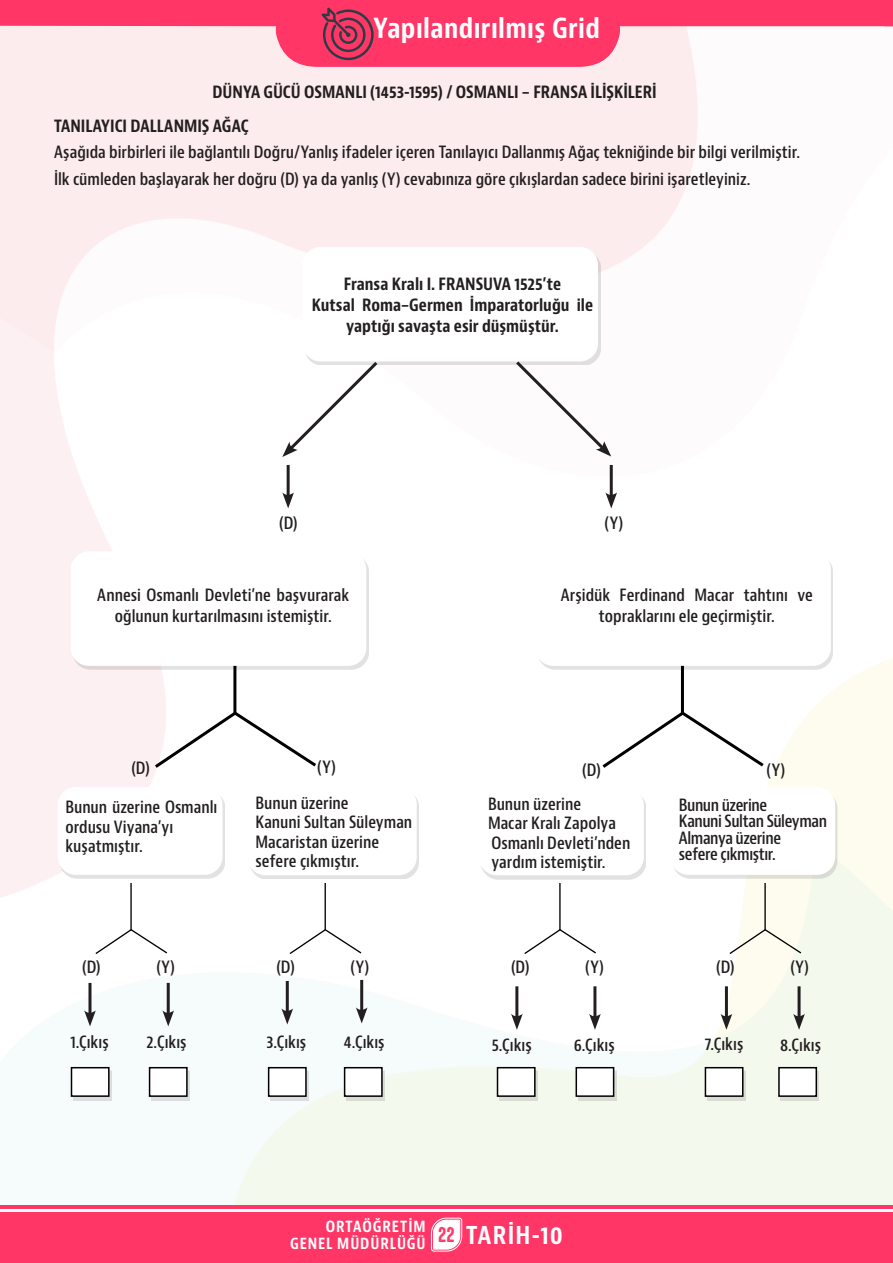
<style>
.page{position:relative;width:893px;height:1263px;background:#fff}
.page>*{position:absolute;margin:0;border:0;box-sizing:border-box;transform-origin:0 0}
.etkinlikadı{font:700 condensed 27px "Bernino Sans";letter-spacing:.015em;color:#fff}
.t1{font:700 condensed 24px "Bernino Sans";letter-spacing:.05em;color:#fff}
.body_copy{font:600 condensed 16.5px/21px "Bernino Sans";color:#231f20;text-align:center}
.body_copy-2{font:700 condensed 16.5px/21px "Bernino Sans";color:#231f20;text-align:center}
.ÇS_PARAGRAF{font:600 condensed 16.5px "Bernino Sans";color:#231f20}
.body_copy-3{font:600 condensed 16.5px "Bernino Sans";letter-spacing:-.025em;color:#231f20}
.t2{font:700 condensed 15px/17.2px "Bernino Sans";letter-spacing:.06em;color:#fff;text-align:right}
.s1{font-family:"High Voltage Rough";font-weight:400;font-stretch:normal;font-size:19.5px;color:#ff3666}
</style>
<div class="page">
<div style="left:0;top:67px;width:608px;height:7px;background:#fdecee"></div>
<hr style="left:0;top:1205px;width:893px;height:4px;background:#ff3666">
<div style="left:0;top:1212px;width:893px;height:51px;background:#ff3666"></div>
<svg style="left:0;top:0;width:893px;height:67px;background:#fe819f"></svg>
<svg style="left:430px;top:1217px;width:33px;height:35px"></svg>
<div style="left:305px;top:251px;width:295px;height:114px;background:#231f20;opacity:.13"></div>
<div style="left:302px;top:247px;width:296px;height:114px;background:#fff;border-radius:18px"></div>
<div style="left:73px;top:555px;width:296px;height:115px;background:#231f20;opacity:.13"></div>
<div style="left:71px;top:551px;width:295px;height:115px;background:#fff;border-radius:18px"></div>
<div style="left:537px;top:555px;width:296px;height:115px;background:#231f20;opacity:.13"></div>
<div style="left:535px;top:551px;width:296px;height:115px;background:#fff;border-radius:18px"></div>
<div style="left:60px;top:790px;width:165px;height:88px;background:#231f20;opacity:.13"></div>
<div style="left:58px;top:787px;width:165px;height:88px;background:#fff;border-radius:18px"></div>
<div style="left:250px;top:789px;width:169px;height:90px;background:#231f20;opacity:.13"></div>
<div style="left:248px;top:786px;width:169px;height:89px;background:#fff;border-radius:18px"></div>
<div style="left:481px;top:791px;width:165px;height:88px;background:#231f20;opacity:.13"></div>
<div style="left:479px;top:787px;width:165px;height:88px;background:#fff;border-radius:18px"></div>
<div style="left:673px;top:790px;width:164px;height:88px;background:#231f20;opacity:.13"></div>
<div style="left:670px;top:787px;width:165px;height:88px;background:#fff;border-radius:18px"></div>
<svg style="left:282px;top:359px;width:99px;height:98px"></svg>
<svg style="left:513px;top:358px;width:98px;height:99px"></svg>
<hr style="left:287px;top:465px;width:3px;height:33px;background:#231f20">
<svg style="left:282px;top:492px;width:12px;height:16px"></svg>
<hr style="left:610px;top:465px;width:3px;height:33px;background:#231f20">
<svg style="left:605px;top:492px;width:12px;height:16px"></svg>
<hr style="left:233px;top:666px;width:3px;height:48px;background:#000">
<svg style="left:152px;top:709px;width:164px;height:62px"></svg>
<hr style="left:681px;top:666px;width:3px;height:48px;background:#000">
<svg style="left:602px;top:709px;width:162px;height:59px"></svg>
<hr style="left:130px;top:883px;width:2px;height:47px;background:#000">
<svg style="left:95px;top:928px;width:73px;height:26px"></svg>
<hr style="left:325px;top:883px;width:1px;height:47px;background:#000">
<svg style="left:289px;top:928px;width:73px;height:26px"></svg>
<hr style="left:559px;top:883px;width:2px;height:47px;background:#000">
<svg style="left:524px;top:928px;width:72px;height:26px"></svg>
<hr style="left:764px;top:883px;width:2px;height:47px;background:#000">
<svg style="left:729px;top:928px;width:74px;height:27px;background:#eeede2"></svg>
<hr style="left:88px;top:983px;width:3px;height:33px;background:#231f20">
<svg style="left:84px;top:1010px;width:12px;height:16px"></svg>
<hr style="left:167px;top:983px;width:3px;height:33px;background:#231f20">
<svg style="left:162px;top:1010px;width:12px;height:16px"></svg>
<hr style="left:286px;top:981px;width:3px;height:33px;background:#231f20">
<svg style="left:281px;top:1008px;width:12px;height:16px"></svg>
<hr style="left:515px;top:986px;width:3px;height:33px;background:#231f20">
<svg style="left:511px;top:1014px;width:12px;height:16px"></svg>
<hr style="left:725px;top:986px;width:3px;height:33px;background:#231f20">
<svg style="left:721px;top:1014px;width:11px;height:16px"></svg>
<hr style="left:360px;top:980px;width:3px;height:33px;background:#231f20">
<svg style="left:356px;top:1007px;width:12px;height:16px"></svg>
<hr style="left:593px;top:986px;width:3px;height:33px;background:#231f20">
<svg style="left:589px;top:1014px;width:12px;height:16px"></svg>
<hr style="left:798px;top:986px;width:3px;height:33px;background:#231f20">
<svg style="left:793px;top:1014px;width:12px;height:16px"></svg>
<div style="left:73px;top:1070px;width:39px;height:30px;background:#dadede"></div>
<div style="left:71px;top:1067px;width:39px;height:30px;background:#fff;border:2px solid #000"></div>
<div style="left:151px;top:1070px;width:39px;height:30px;background:#dadede"></div>
<div style="left:149px;top:1067px;width:39px;height:30px;background:#fff;border:2px solid #000"></div>
<div style="left:270px;top:1070px;width:39px;height:30px;background:#dadede"></div>
<div style="left:268px;top:1067px;width:39px;height:30px;background:#fff;border:2px solid #000"></div>
<div style="left:346px;top:1070px;width:39px;height:30px;background:#d8dcd2"></div>
<div style="left:344px;top:1067px;width:39px;height:30px;background:#fff;border:2px solid #000"></div>
<div style="left:499px;top:1070px;width:39px;height:30px;background:#d8dcd2"></div>
<div style="left:497px;top:1067px;width:39px;height:30px;background:#fff;border:2px solid #000"></div>
<div style="left:578px;top:1070px;width:39px;height:30px;background:#231f20;opacity:.13"></div>
<div style="left:575px;top:1067px;width:39px;height:30px;background:#fff;border:2px solid #000"></div>
<div style="left:707px;top:1070px;width:39px;height:30px;background:#231f20;opacity:.13"></div>
<div style="left:705px;top:1067px;width:38px;height:30px;background:#fff;border:2px solid #000"></div>
<div style="left:780px;top:1070px;width:39px;height:30px;background:#231f20;opacity:.13"></div>
<div style="left:778px;top:1067px;width:39px;height:30px;background:#fff;border:2px solid #000"></div>
<svg style="left:321px;top:8px;width:53px;height:52px;background:#be375b"></svg>
<p class="etkinlikadı" style="left:374px;top:12px;width:228px">Yapılandırılmış Grid</p>
<p class="body_copy-2" style="left:213px;top:82px;width:445px">DÜNYA GÜCÜ OSMANLI (1453-1595) / OSMANLI – FRANSA İLİŞKİLERİ</p>
<p class="body_copy-2" style="left:54px;top:116px;width:196px">TANILAYICI DALLANMIŞ AĞAÇ</p>
<p class="body_copy" style="left:54px;top:142px;width:747px">Aşağıda birbirleri ile bağlantılı Doğru/Yanlış ifadeler içeren Tanılayıcı Dallanmış Ağaç tekniğinde bir bilgi verilmiştir.</p>
<p class="body_copy" style="left:54px;top:169px;width:698px">İlk cümleden başlayarak her doğru (D) ya da yanlış (Y) cevabınıza göre çıkışlardan sadece birini işaretleyiniz.</p>
<p class="body_copy-2" style="left:344px;top:274px;width:219px">Fransa Kralı I. FRANSUVA 1525’te</p>
<p class="body_copy-2" style="left:312px;top:295px;width:283px">Kutsal Roma–Germen İmparatorluğu ile yaptığı savaşta esir düşmüştür.</p>
<p class="body_copy" style="left:279px;top:513px;width:20px">(D)</p>
<p class="body_copy" style="left:605px;top:513px;width:20px">(Y)</p>
<p class="body_copy" style="left:97px;top:585px;width:253px">Annesi Osmanlı Devleti’ne başvurarak oğlunun kurtarılmasını istemiştir.</p>
<p class="body_copy" style="left:561px;top:585px;width:253px">Arşidük Ferdinand Macar tahtını ve topraklarını ele geçirmiştir.</p>
<p class="body_copy" style="left:317px;top:757px;width:20px">(Y)</p>
<p class="body_copy" style="left:131px;top:758px;width:20px">(D)</p>
<p class="body_copy" style="left:582px;top:760px;width:20px">(D)</p>
<p class="body_copy" style="left:767px;top:760px;width:20px">(Y)</p>
<p class="body_copy" style="left:65px;top:798px;width:154px;line-height:19.5px;text-align:left">Bunun üzerine Osmanlı ordusu Viyana’yı</p>
<p class="body_copy" style="left:65px;top:836px;width:79px">kuşatmıştır.</p>
<p class="ÇS_PARAGRAF" style="left:256px;top:792px;width:95px">Bunun üzerine</p>
<p class="ÇS_PARAGRAF" style="left:256px;top:812px;width:158px">Kanuni Sultan Süleyman</p>
<p class="ÇS_PARAGRAF" style="left:256px;top:831px;width:125px">Macaristan üzerine</p>
<p class="ÇS_PARAGRAF" style="left:256px;top:851px;width:105px">sefere çıkmıştır.</p>
<p class="body_copy" style="left:488px;top:793px;width:95px">Bunun üzerine</p>
<p class="body_copy" style="left:488px;top:813px;width:129px">Macar Kralı Zapolya</p>
<p class="body_copy" style="left:491px;top:832px;width:140px">Osmanlı Devleti’nden</p>
<p class="body_copy" style="left:491px;top:852px;width:116px">yardım istemiştir.</p>
<p class="body_copy-3" style="left:679px;top:794px;width:90px">Bunun üzerine</p>
<p class="body_copy-3" style="left:679px;top:811px;width:150px">Kanuni Sultan Süleyman</p>
<p class="body_copy-3" style="left:679px;top:827px;width:104px">Almanya üzerine</p>
<p class="body_copy-3" style="left:679px;top:844px;width:98px">sefere çıkmıştır.</p>
<p class="body_copy" style="left:82px;top:957px;width:20px">(D)</p>
<p class="body_copy" style="left:156px;top:957px;width:20px">(Y)</p>
<p class="body_copy" style="left:276px;top:957px;width:20px">(D)</p>
<p class="body_copy" style="left:351px;top:957px;width:20px">(Y)</p>
<p class="body_copy" style="left:511px;top:957px;width:20px">(D)</p>
<p class="body_copy" style="left:585px;top:957px;width:20px">(Y)</p>
<p class="body_copy" style="left:716px;top:957px;width:20px">(D)</p>
<p class="body_copy" style="left:790px;top:957px;width:20px">(Y)</p>
<p class="body_copy" style="left:71px;top:1032px;width:40px">1.Çıkış</p>
<p class="body_copy" style="left:146px;top:1032px;width:42px">2.Çıkış</p>
<p class="body_copy" style="left:266px;top:1032px;width:41px">3.Çıkış</p>
<p class="body_copy" style="left:344px;top:1032px;width:42px">4.Çıkış</p>
<p class="body_copy" style="left:492px;top:1035px;width:42px">5.Çıkış</p>
<p class="body_copy" style="left:574px;top:1035px;width:42px">6.Çıkış</p>
<p class="body_copy" style="left:705px;top:1034px;width:40px">7.Çıkış</p>
<p class="body_copy" style="left:780px;top:1035px;width:43px">8.Çıkış</p>
<p class="t2" style="left:290px;top:1218px;width:137px">ORTAÖĞRETİM<br>GENEL MÜDÜRLÜĞÜ</p>
<h2 class="t1" style="left:438px;top:1221px;width:126px"><span class="s1">22</span> TARİH-10</h2>
</div>
